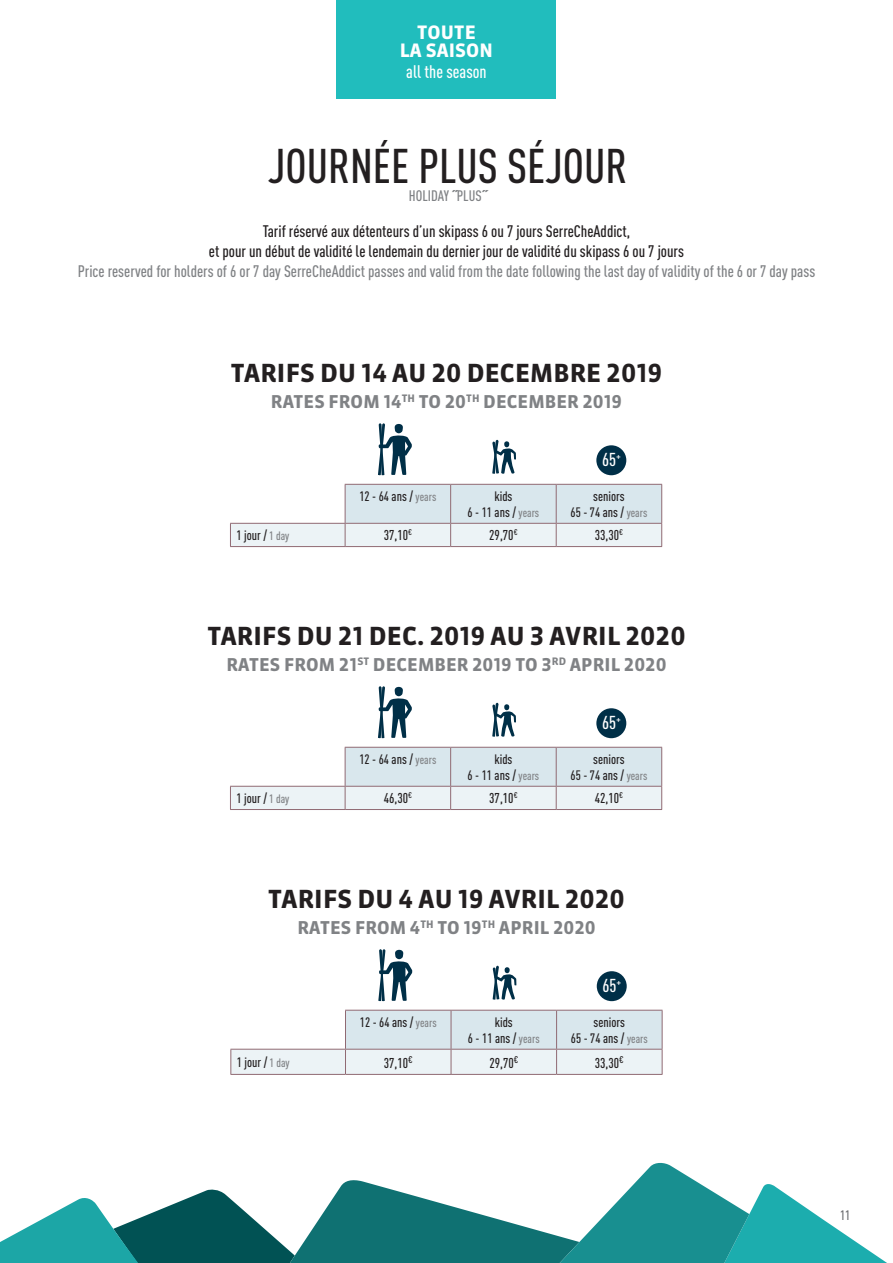
<style>
.page{position:relative;width:893px;height:1263px;background:#fff}
.page>*{position:absolute;margin:0;border:0;box-sizing:border-box;transform-origin:0 0}
.t1{font:500 48px "DIN Cond";color:#231f20}
.t2{font:700 24.75px "Sanuk OT";letter-spacing:.01em;color:#231f20}
.t3{font:700 18.45px "Sanuk OT";letter-spacing:.01em;color:#fff}
.t4{font:500 18.45px "DIN Cond";color:#fff}
.t5{font:500 18px "DIN Cond";color:#fff}
.t6{font:700 17.55px "Sanuk OT";letter-spacing:.01em;color:#808285}
.t7{font:500 16.5px "DIN Cond";color:#231f20}
.t8{font:500 16.5px "DIN Cond";color:#808285}
.t9{font:500 15px "DIN Cond";color:#808285}
.t10{font:500 14.1px "DIN Cond";color:#231f20}
.t11{font:500 13.5px "DIN Cond";color:#231f20}
.t12{font:500 13.5px "DIN Cond";color:#6c6d70}
.s1{font-family:"Arial";font-weight:900}
.s2{font-size:12px;color:#808285}
</style>
<div class="page">
<svg style="left:639px;top:1162px;width:52px;height:16px"></svg>
<svg style="left:0;top:1178px;width:887px;height:85px"></svg>
<svg style="left:230px;top:1010px;width:433px;height:64px"></svg>
<hr style="left:230px;top:1074px;width:115px;height:1px;background:#906a73">
<hr style="left:345px;top:1074px;width:106px;height:1px;background:#906a73">
<hr style="left:451px;top:1074px;width:106px;height:1px;background:#906a73">
<hr style="left:557px;top:1074px;width:105px;height:1px;background:#906a73">
<svg style="left:378px;top:949px;width:35px;height:52px"></svg>
<svg style="left:493px;top:966px;width:23px;height:34px"></svg>
<div style="left:597px;top:971px;width:30px;height:30px;background:#002f47;border-radius:50%"></div>
<svg style="left:230px;top:747px;width:432px;height:62px"></svg>
<hr style="left:230px;top:809px;width:115px;height:1px;background:#906a73">
<hr style="left:345px;top:809px;width:106px;height:1px;background:#906a73">
<hr style="left:451px;top:809px;width:105px;height:1px;background:#906a73">
<hr style="left:556px;top:809px;width:106px;height:1px;background:#906a73">
<svg style="left:378px;top:686px;width:34px;height:52px"></svg>
<svg style="left:492px;top:703px;width:24px;height:34px"></svg>
<div style="left:596px;top:708px;width:30px;height:30px;background:#002f47;border-radius:50%"></div>
<svg style="left:230px;top:484px;width:432px;height:62px"></svg>
<hr style="left:230px;top:546px;width:115px;height:1px;background:#906a73">
<hr style="left:345px;top:546px;width:106px;height:1px;background:#906a73">
<hr style="left:451px;top:546px;width:105px;height:1px;background:#906a73">
<hr style="left:556px;top:546px;width:106px;height:1px;background:#906a73">
<svg style="left:378px;top:423px;width:34px;height:52px"></svg>
<svg style="left:492px;top:440px;width:24px;height:34px"></svg>
<div style="left:596px;top:445px;width:30px;height:30px;background:#002f47;border-radius:50%"></div>
<div style="left:336px;top:0;width:220px;height:99px;background:#21bdbd"></div>
<p class="t3" style="left:417px;top:20px;width:60px">TOUTE</p>
<p class="t3" style="left:400px;top:39px;width:95px">LA SAISON</p>
<p class="t5" style="left:406px;top:61px;width:82px">all the season</p>
<p class="t1" style="left:268px;top:138px;width:360px">JOURNÉE PLUS SÉJOUR</p>
<p class="t9" style="left:409px;top:187px;width:79px">HOLIDAY <span class="s1">˝</span>PLUS<span class="s1">˝</span></p>
<p class="t7" style="left:263px;top:222px;width:369px">Tarif réservé aux détenteurs d’un skipass 6 ou 7 jours SerreCheAddict,</p>
<p class="t7" style="left:209px;top:241px;width:477px">et pour un début de validité le lendemain du dernier jour de validité du skipass 6 ou 7 jours</p>
<p class="t8" style="left:78px;top:261px;width:739px">Price reserved for holders of 6 or 7 day SerreCheAddict passes and valid from the date following the last day of validity of the 6 or 7 day pass</p>
<p class="t2" style="left:231px;top:358px;width:433px">TARIFS DU 14 AU 20 DECEMBRE 2019</p>
<p class="t6" style="left:271px;top:391px;width:353px">RATES FROM 14<sup>TH</sup> TO 20<sup>TH</sup> DECEMBER 2019</p>
<p class="t11" style="left:359px;top:488px;width:78px">12 - 64 ans / <span class="s2">years</span></p>
<p class="t11" style="left:494px;top:488px;width:20px">kids</p>
<p class="t11" style="left:468px;top:504px;width:73px">6 - 11 ans / <span class="s2">years</span></p>
<p class="t4" style="left:602px;top:449px;width:20px">65<sup>+</sup></p>
<p class="t11" style="left:593px;top:488px;width:33px">seniors</p>
<p class="t11" style="left:571px;top:504px;width:78px">65 - 74 ans / <span class="s2">years</span></p>
<p class="t11" style="left:236px;top:527px;width:54px">1 jour / <span class="s2">1 day</span></p>
<p class="t10" style="left:384px;top:526px;width:30px">37,10<sup>€</sup></p>
<p class="t10" style="left:489px;top:526px;width:30px">29,70<sup>€</sup></p>
<p class="t10" style="left:595px;top:526px;width:30px">33,30<sup>€</sup></p>
<p class="t2" style="left:207px;top:620px;width:480px">TARIFS DU 21 DEC. 2019 AU 3 AVRIL 2020</p>
<p class="t6" style="left:226px;top:654px;width:442px">RATES FROM 21<sup>ST</sup> DECEMBER 2019 TO 3<sup>RD</sup> APRIL 2020</p>
<p class="t11" style="left:359px;top:751px;width:78px">12 - 64 ans / <span class="s2">years</span></p>
<p class="t11" style="left:494px;top:751px;width:20px">kids</p>
<p class="t11" style="left:468px;top:767px;width:73px">6 - 11 ans / <span class="s2">years</span></p>
<p class="t4" style="left:602px;top:712px;width:20px">65<sup>+</sup></p>
<p class="t11" style="left:593px;top:751px;width:33px">seniors</p>
<p class="t11" style="left:571px;top:767px;width:78px">65 - 74 ans / <span class="s2">years</span></p>
<p class="t11" style="left:236px;top:790px;width:54px">1 jour / <span class="s2">1 day</span></p>
<p class="t10" style="left:384px;top:789px;width:30px">46,30<sup>€</sup></p>
<p class="t10" style="left:489px;top:789px;width:30px">37,10<sup>€</sup></p>
<p class="t10" style="left:595px;top:789px;width:30px">42,10<sup>€</sup></p>
<p class="t2" style="left:268px;top:883px;width:358px">TARIFS DU 4 AU 19 AVRIL 2020</p>
<p class="t6" style="left:297px;top:917px;width:300px">RATES FROM 4<sup>TH</sup> TO 19<sup>TH</sup> APRIL 2020</p>
<p class="t11" style="left:360px;top:1014px;width:78px">12 - 64 ans / <span class="s2">years</span></p>
<p class="t11" style="left:495px;top:1014px;width:20px">kids</p>
<p class="t11" style="left:468px;top:1030px;width:73px">6 - 11 ans / <span class="s2">years</span></p>
<p class="t4" style="left:603px;top:975px;width:20px">65<sup>+</sup></p>
<p class="t11" style="left:594px;top:1014px;width:33px">seniors</p>
<p class="t11" style="left:571px;top:1030px;width:78px">65 - 74 ans / <span class="s2">years</span></p>
<p class="t11" style="left:237px;top:1054px;width:54px">1 jour / <span class="s2">1 day</span></p>
<p class="t10" style="left:384px;top:1054px;width:30px">37,10<sup>€</sup></p>
<p class="t10" style="left:489px;top:1054px;width:30px">29,70<sup>€</sup></p>
<p class="t10" style="left:595px;top:1054px;width:30px">33,30<sup>€</sup></p>
<p class="t12" style="left:840px;top:1208px;width:12px">11</p>
</div>
